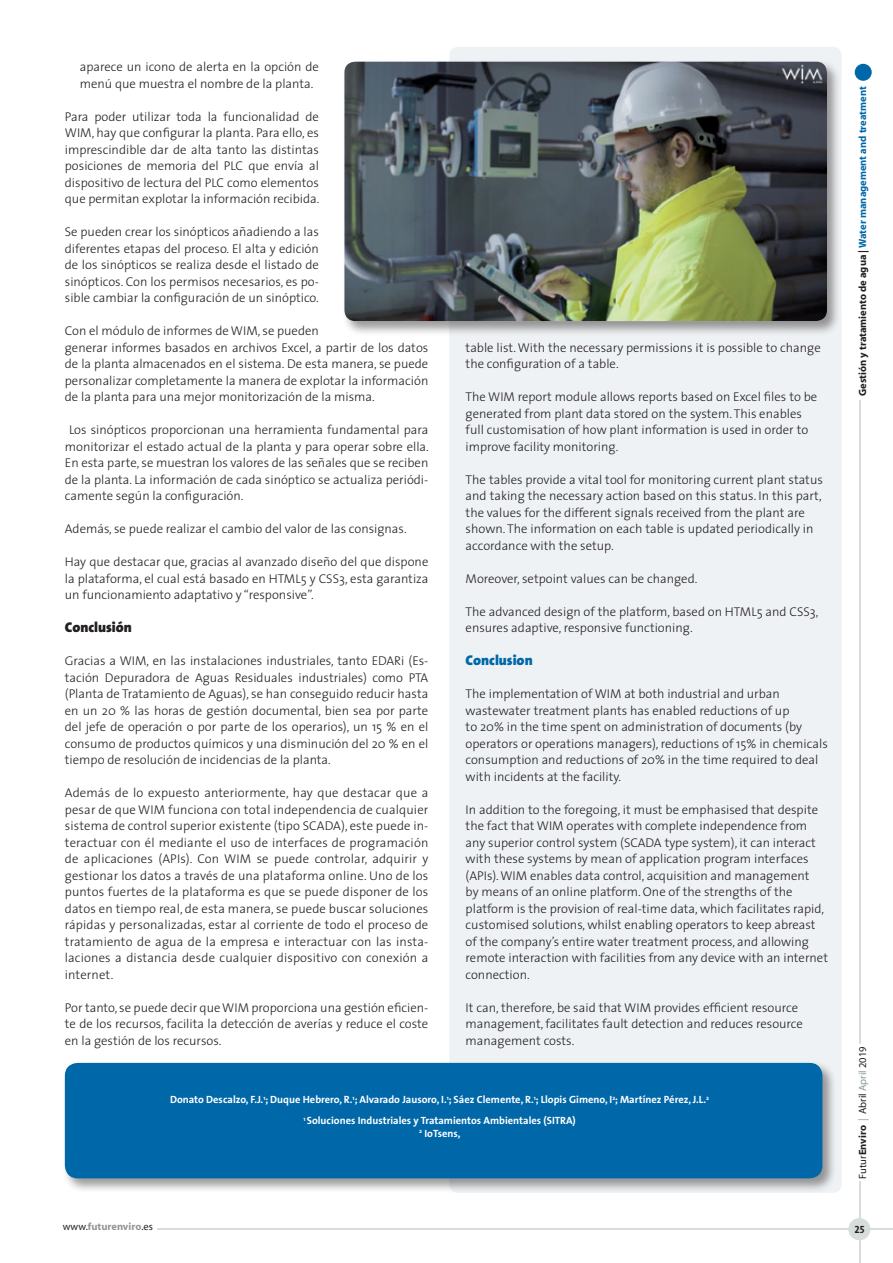
<style>
.page{position:relative;width:893px;height:1263px;background:#fff}
.page>*{position:absolute;margin:0;border:0;box-sizing:border-box;transform-origin:0 0}
.Ladillo_Texto_-_espñ{font:900 14.25px "The Sans";color:#231f20}
.Ladillo_Texto{font:900 14.25px "The Sans";color:#0068a9}
.Texto{font:300 12.75px/16.5px "The Sans";color:#231f20;text-align:justify}
.Texto_ingles{font:300 12.75px/16.5px "The Sans";color:#231f20}
.t1{font:700 10.5px/12.6px "The Sans";color:#fff;text-align:center}
.t2{font:700 10.5px "Myriad";color:#0068a9}
.t3{font:10.5px "Myriad";color:#231f20}
.t4{font:700 10.5px "Myriad";color:#939598}
.t5{font:10.5px "The Sans Bold Caps";color:#231f20}
.s1{color:#231f20}
.s2{font-weight:700}
.s3{color:#8b9b92}
.s4{font-weight:400;color:#231f20}
</style>
<div class="page">
<div style="left:449px;top:47px;width:393px;height:1146px;background:#eff2f4;border-radius:9px"></div>
<div style="left:342px;top:59px;width:499px;height:276px;background:#231f20;opacity:.45"></div>
<img style="left:344px;top:62px;width:483px;height:259px">
<div style="left:63px;top:1060px;width:774px;height:133px;background:#231f20;opacity:.45"></div>
<div style="left:65px;top:1063px;width:757px;height:115px;background:#0068a9;border-radius:13px"></div>
<div style="left:855px;top:64px;width:17px;height:17px;background:#0068a9;border-radius:50%"></div>
<hr style="left:859px;top:400px;width:1px;height:643px;background:#d7ddda">
<hr style="left:157px;top:1228px;width:736px;height:2px;background:#d7ddda">
<hr style="left:859px;top:1181px;width:1px;height:82px;background:#d7ddda">
<div style="left:848px;top:1218px;width:22px;height:22px;background:#d7ddda;border-radius:50%"></div>
<p class="Texto" style="left:80px;top:58px;width:241px">aparece un icono de alerta en la opción de menú que muestra el nombre de la planta.</p>
<p class="Texto" style="left:65px;top:108px;width:256px">Para poder utilizar toda la funcionalidad de WIM, hay que configurar la planta. Para ello, es imprescindible dar de alta tanto las distintas posiciones de memoria del PLC que envía al dispositivo de lectura del PLC como elementos que permitan explotar la información recibida.</p>
<p class="Texto" style="left:65px;top:223px;width:256px">Se pueden crear los sinópticos añadiendo a las diferentes etapas del proceso. El alta y edición de los sinópticos se realiza desde el listado de sinópticos. Con los permisos necesarios, es po&shy;sible cambiar la configuración de un sinóptico.</p>
<p class="Texto" style="left:65px;top:322px;width:365px;text-align:left">Con el módulo de informes de WIM, se pueden<br>generar informes basados en archivos Excel, a partir de los datos de la planta almacenados en el sistema. De esta manera, se puede personalizar completamente la manera de explotar la información de la planta para una mejor monitorización de la misma.</p>
<p class="Texto" style="left:65px;top:421px;width:366px;text-indent:4px">Los sinópticos proporcionan una herramienta fundamental para monitorizar el estado actual de la planta y para operar sobre ella.<br>En esta parte, se muestran los valores de las señales que se reciben de la planta. La información de cada sinóptico se actualiza periódi&shy;camente según la configuración.</p>
<p class="Texto" style="left:65px;top:520px;width:343px">Además, se puede realizar el cambio del valor de las consignas.</p>
<p class="Texto" style="left:65px;top:553px;width:365px">Hay que destacar que, gracias al avanzado diseño del que dispone la plataforma, el cual está basado en HTML5 y CSS3, esta garantiza un funcionamiento adaptativo y “responsive”.</p>
<p class="Ladillo_Texto_-_espñ" style="left:65px;top:615px;width:69px">Conclusión</p>
<p class="Texto" style="left:65px;top:652px;width:365px">Gracias a WIM, en las instalaciones industriales, tanto EDARi (Es&shy;tación Depuradora de Aguas Residuales industriales) como PTA (Planta de Tratamiento de Aguas), se han conseguido reducir hasta en un 20 % las horas de gestión documental, bien sea por parte del jefe de operación o por parte de los operarios), un 15 % en el consumo de productos químicos y una disminución del 20 % en el tiempo de resolución de incidencias de la planta.</p>
<p class="Texto" style="left:65px;top:784px;width:365px">Además de lo expuesto anteriormente, hay que destacar que a pesar de que WIM funciona con total independencia de cualquier sistema de control superior existente (tipo SCADA), este puede in&shy;teractuar con él mediante el uso de interfaces de programación de aplicaciones (APIs). Con WIM se puede controlar, adquirir y gestionar los datos a través de una plataforma online. Uno de los puntos fuertes de la plataforma es que se puede disponer de los datos en tiempo real, de esta manera, se puede buscar soluciones rápidas y personalizadas, estar al corriente de todo el proceso de tratamiento de agua de la empresa e interactuar con las insta&shy;laciones a distancia desde cualquier dispositivo con conexión a internet.</p>
<p class="Texto" style="left:65px;top:999px;width:365px">Por tanto, se puede decir que WIM proporciona una gestión eficien&shy;te de los recursos, facilita la detección de averías y reduce el coste en la gestión de los recursos.</p>
<p class="Texto_ingles" style="left:466px;top:339px;width:357px">table list. With the necessary permissions it is possible to change the configuration of a table.</p>
<p class="Texto_ingles" style="left:466px;top:388px;width:353px">The WIM report module allows reports based on Excel files to be generated from plant data stored on the system. This enables full customisation of how plant information is used in order to improve facility monitoring.</p>
<p class="Texto_ingles" style="left:466px;top:471px;width:359px">The tables provide a vital tool for monitoring current plant status and taking the necessary action based on this status. In this part, the values for the different signals received from the plant are shown. The information on each table is updated periodically in accordance with the setup.</p>
<p class="Texto_ingles" style="left:466px;top:570px;width:233px">Moreover, setpoint values can be changed.</p>
<p class="Texto_ingles" style="left:466px;top:603px;width:354px">The advanced design of the platform, based on HTML5 and CSS3, ensures adaptive, responsive functioning.</p>
<p class="Ladillo_Texto" style="left:466px;top:648px;width:69px">Conclusion</p>
<p class="Texto_ingles" style="left:466px;top:685px;width:364px">The implementation of WIM at both industrial and urban wastewater treatment plants has enabled reductions of up<br>to 20% in the time spent on administration of documents (by operators or operations managers), reductions of 15% in chemicals consumption and reductions of 20% in the time required to deal with incidents at the facility.</p>
<p class="Texto_ingles" style="left:466px;top:801px;width:364px">In addition to the foregoing, it must be emphasised that despite the fact that WIM operates with complete independence from any superior control system (SCADA type system), it can interact with these systems by mean of application program interfaces (APIs). WIM enables data control, acquisition and management<br>by means of an online platform. One of the strengths of the platform is the provision of real-time data, which facilitates rapid, customised solutions, whilst enabling operators to keep abreast of the company’s entire water treatment process, and allowing remote interaction with facilities from any device with an internet connection.</p>
<p class="Texto_ingles" style="left:466px;top:999px;width:339px">It can, therefore, be said that WIM provides efficient resource management, facilitates fault detection and reduces resource management costs.</p>
<p class="t1" style="left:170px;top:1093px;width:541px">Donato Descalzo, F.J.<sup>1</sup>; Duque Hebrero, R.<sup>1</sup>; Alvarado Jausoro, I.<sup>1</sup>; Sáez Clemente, R.<sup>1</sup>; Llopis Gimeno, I<sup>2</sup>; Martínez Pérez, J.L.<sup>2</sup></p>
<p class="t1" style="left:303px;top:1114px;width:274px"><sup>1</sup> Soluciones Industriales y Tratamientos Ambientales (SITRA)<br><sup>2</sup> IoTsens,</p>
<p class="t2" style="left:857px;top:396px;width:311px;rotate:-90deg"><span class="s1">Gestión y tratamiento de agua |</span> Water management and treatment</p>
<p class="t3" style="left:857px;top:1178px;width:134px;rotate:-90deg">Futur<span class="s2">Enviro</span> <span class="s3">|</span> Abril <span class="s3">April</span> 2019</p>
<p class="t4" style="left:63px;top:1221px;width:92px"><span class="s4">www.</span>futurenviro<span class="s4">.es</span></p>
<p class="t5" style="left:855px;top:1220px;width:12px">25</p>
</div>
